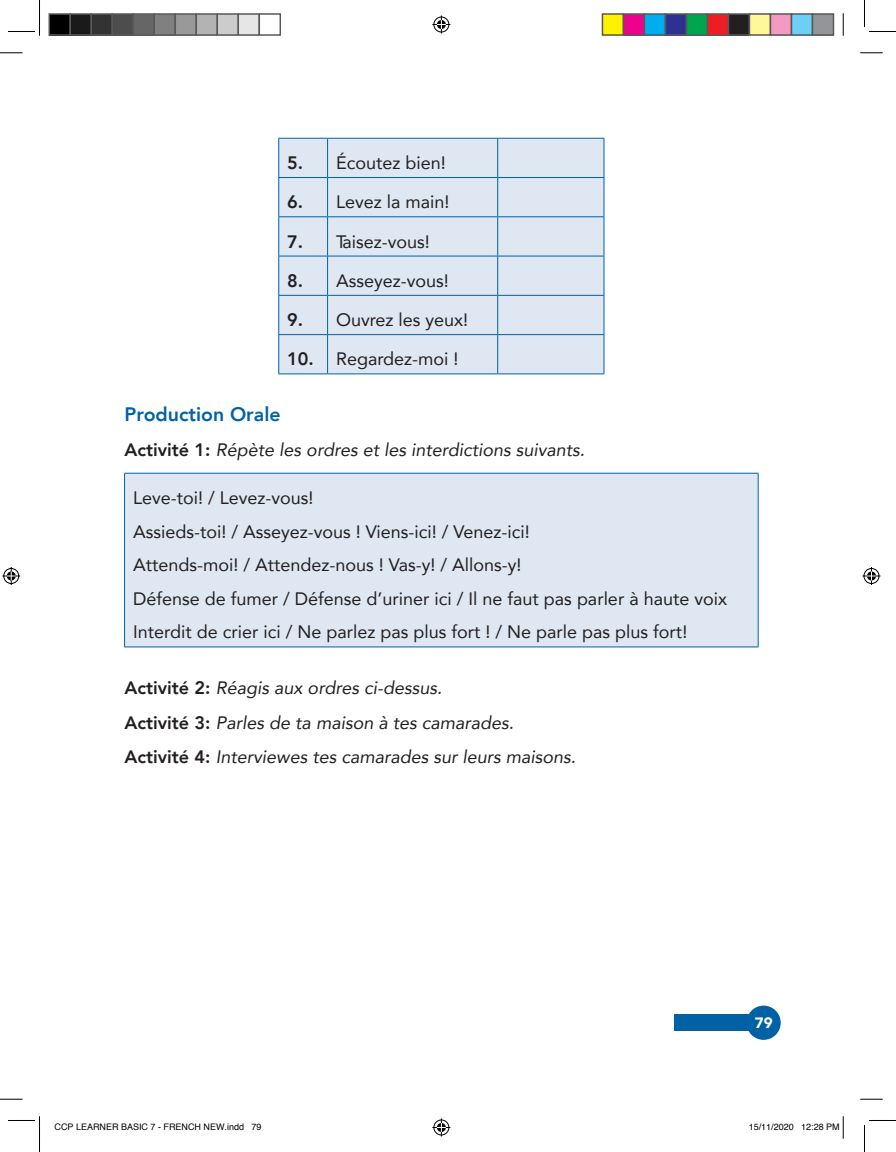
<style>
.page{position:relative;width:896px;height:1152px;background:#fff}
.page>*{position:absolute;margin:0;border:0;box-sizing:border-box;transform-origin:0 0}
.t1{font:800 19.5px "Avenir";color:#0062a5}
.t2{font:18px/33.6px "Avenir";color:#231f20}
.t3{font:italic 18px/34.3px "Avenir";color:#231f20}
.t4{font:900 15px "Avenir";color:#fff}
.t5{font:9px "Helvetica";color:#000}
.s1{font-weight:800}
.s2{font-weight:800;font-style:normal}
</style>
<div class="page">
<div style="left:674px;top:1014px;width:102px;height:17px;background:#0062a5"></div>
<div style="left:746px;top:1005px;width:35px;height:34px;background:#0062a5;border-radius:50%"></div>
<div style="left:279px;top:139px;width:325px;height:234px;background:#dfe7f3"></div>
<hr style="left:327px;top:139px;width:1px;height:38px;background:#0062a5">
<hr style="left:497px;top:139px;width:1px;height:38px;background:#0062a5">
<hr style="left:278px;top:177px;width:50px;height:1px;background:#0062a5">
<hr style="left:328px;top:177px;width:170px;height:1px;background:#0062a5">
<hr style="left:327px;top:178px;width:1px;height:38px;background:#0062a5">
<hr style="left:498px;top:177px;width:106px;height:1px;background:#0062a5">
<hr style="left:497px;top:178px;width:1px;height:38px;background:#0062a5">
<hr style="left:278px;top:216px;width:50px;height:1px;background:#0062a5">
<hr style="left:328px;top:216px;width:170px;height:1px;background:#0062a5">
<hr style="left:327px;top:217px;width:1px;height:39px;background:#0062a5">
<hr style="left:498px;top:216px;width:106px;height:1px;background:#0062a5">
<hr style="left:497px;top:217px;width:1px;height:39px;background:#0062a5">
<hr style="left:278px;top:256px;width:50px;height:1px;background:#0062a5">
<hr style="left:328px;top:256px;width:170px;height:1px;background:#0062a5">
<hr style="left:327px;top:256px;width:1px;height:39px;background:#0062a5">
<hr style="left:498px;top:256px;width:106px;height:1px;background:#0062a5">
<hr style="left:497px;top:256px;width:1px;height:39px;background:#0062a5">
<hr style="left:278px;top:295px;width:50px;height:1px;background:#0062a5">
<hr style="left:328px;top:295px;width:170px;height:1px;background:#0062a5">
<hr style="left:327px;top:296px;width:1px;height:38px;background:#0062a5">
<hr style="left:498px;top:295px;width:106px;height:1px;background:#0062a5">
<hr style="left:497px;top:296px;width:1px;height:38px;background:#0062a5">
<hr style="left:278px;top:334px;width:50px;height:1px;background:#0062a5">
<hr style="left:328px;top:334px;width:170px;height:1px;background:#0062a5">
<hr style="left:327px;top:335px;width:1px;height:38px;background:#0062a5">
<hr style="left:498px;top:334px;width:106px;height:1px;background:#0062a5">
<hr style="left:497px;top:335px;width:1px;height:38px;background:#0062a5">
<hr style="left:278px;top:138px;width:50px;height:1px;background:#0062a5">
<hr style="left:278px;top:139px;width:1px;height:38px;background:#0062a5">
<hr style="left:328px;top:138px;width:170px;height:1px;background:#0062a5">
<hr style="left:498px;top:138px;width:106px;height:1px;background:#0062a5">
<hr style="left:604px;top:139px;width:1px;height:38px;background:#0062a5">
<hr style="left:278px;top:178px;width:1px;height:38px;background:#0062a5">
<hr style="left:604px;top:178px;width:1px;height:38px;background:#0062a5">
<hr style="left:278px;top:217px;width:1px;height:39px;background:#0062a5">
<hr style="left:604px;top:217px;width:1px;height:39px;background:#0062a5">
<hr style="left:278px;top:256px;width:1px;height:39px;background:#0062a5">
<hr style="left:604px;top:256px;width:1px;height:39px;background:#0062a5">
<hr style="left:278px;top:296px;width:1px;height:38px;background:#0062a5">
<hr style="left:604px;top:296px;width:1px;height:38px;background:#0062a5">
<hr style="left:278px;top:335px;width:1px;height:38px;background:#0062a5">
<hr style="left:604px;top:335px;width:1px;height:38px;background:#0062a5">
<hr style="left:278px;top:373px;width:50px;height:1px;background:#0062a5">
<hr style="left:328px;top:373px;width:170px;height:1px;background:#0062a5">
<hr style="left:498px;top:373px;width:106px;height:1px;background:#0062a5">
<div style="left:125px;top:473px;width:633px;height:174px;background:#dfe7f3"></div>
<hr style="left:124px;top:473px;width:634px;height:1px;background:#0062a5">
<hr style="left:124px;top:473px;width:1px;height:173px;background:#0062a5">
<hr style="left:758px;top:473px;width:1px;height:173px;background:#0062a5">
<hr style="left:124px;top:646px;width:634px;height:1px;background:#0062a5">
<svg style="left:0;top:53px;width:22px;height:1px"></svg>
<svg style="left:860px;top:53px;width:23px;height:1px"></svg>
<svg style="left:0;top:1098px;width:22px;height:1px"></svg>
<svg style="left:860px;top:1098px;width:23px;height:1px"></svg>
<svg style="left:843px;top:13px;width:1px;height:23px"></svg>
<svg style="left:8px;top:0;width:32px;height:36px"></svg>
<svg style="left:8px;top:1116px;width:32px;height:36px"></svg>
<svg style="left:864px;top:0;width:32px;height:32px"></svg>
<svg style="left:864px;top:1120px;width:32px;height:32px"></svg>
<svg style="left:432px;top:16px;width:18px;height:18px"></svg>
<svg style="left:432px;top:1118px;width:18px;height:18px"></svg>
<svg style="left:2px;top:567px;width:18px;height:18px"></svg>
<svg style="left:862px;top:567px;width:18px;height:18px"></svg>
<div style="left:49px;top:14px;width:21px;height:21px;background:#000"></div>
<div style="left:49px;top:13px;width:22px;height:23px;border:2px solid #595959"></div>
<div style="left:70px;top:14px;width:21px;height:21px;background:#1a1a1a"></div>
<div style="left:70px;top:13px;width:22px;height:23px;border:2px solid #595959"></div>
<div style="left:91px;top:14px;width:21px;height:21px;background:#333"></div>
<div style="left:91px;top:13px;width:22px;height:23px;border:2px solid #595959"></div>
<div style="left:112px;top:14px;width:21px;height:21px;background:#4d4d4d"></div>
<div style="left:112px;top:13px;width:22px;height:23px;border:2px solid #595959"></div>
<div style="left:133px;top:14px;width:21px;height:21px;background:#666"></div>
<div style="left:133px;top:13px;width:22px;height:23px;border:2px solid #595959"></div>
<div style="left:154px;top:14px;width:21px;height:21px;background:#808080"></div>
<div style="left:154px;top:13px;width:22px;height:23px;border:2px solid #595959"></div>
<div style="left:175px;top:14px;width:21px;height:21px;background:#999"></div>
<div style="left:175px;top:13px;width:22px;height:23px;border:2px solid #595959"></div>
<div style="left:196px;top:14px;width:21px;height:21px;background:#b3b3b3"></div>
<div style="left:196px;top:13px;width:22px;height:23px;border:2px solid #595959"></div>
<div style="left:217px;top:14px;width:21px;height:21px;background:#ccc"></div>
<div style="left:217px;top:13px;width:22px;height:23px;border:2px solid #595959"></div>
<div style="left:238px;top:14px;width:21px;height:21px;background:#e6e6e6"></div>
<div style="left:238px;top:13px;width:22px;height:23px;border:2px solid #595959"></div>
<div style="left:259px;top:13px;width:22px;height:23px;border:2px solid #595959"></div>
<div style="left:602px;top:14px;width:21px;height:21px;background:#fff101"></div>
<div style="left:602px;top:13px;width:22px;height:23px;border:2px solid #595959"></div>
<div style="left:623px;top:14px;width:21px;height:21px;background:#ed028c"></div>
<div style="left:623px;top:13px;width:22px;height:23px;border:2px solid #595959"></div>
<div style="left:644px;top:14px;width:21px;height:21px;background:#00aeef"></div>
<div style="left:644px;top:13px;width:22px;height:23px;border:2px solid #595959"></div>
<div style="left:665px;top:14px;width:21px;height:21px;background:#2e3092"></div>
<div style="left:665px;top:13px;width:22px;height:23px;border:2px solid #595959"></div>
<div style="left:686px;top:14px;width:21px;height:21px;background:#00a54f"></div>
<div style="left:686px;top:13px;width:22px;height:23px;border:2px solid #595959"></div>
<div style="left:707px;top:14px;width:21px;height:21px;background:#ee1d23"></div>
<div style="left:707px;top:13px;width:22px;height:23px;border:2px solid #595959"></div>
<div style="left:728px;top:14px;width:21px;height:21px;background:#231f20"></div>
<div style="left:728px;top:13px;width:22px;height:23px;border:2px solid #595959"></div>
<div style="left:749px;top:14px;width:21px;height:21px;background:#fff79a"></div>
<div style="left:749px;top:13px;width:22px;height:23px;border:2px solid #595959"></div>
<div style="left:770px;top:14px;width:21px;height:21px;background:#f499c2"></div>
<div style="left:770px;top:13px;width:22px;height:23px;border:2px solid #595959"></div>
<div style="left:791px;top:14px;width:21px;height:21px;background:#6bcff6"></div>
<div style="left:791px;top:13px;width:22px;height:23px;border:2px solid #595959"></div>
<div style="left:812px;top:14px;width:21px;height:21px;background:#939598"></div>
<div style="left:812px;top:13px;width:22px;height:23px;border:2px solid #595959"></div>
<svg style="left:842px;top:1116px;width:2px;height:22px"></svg>
<p class="t2" style="left:287px;top:145px;width:160px"><span class="s1">5.</span> Écoutez bien!</p>
<p class="t2" style="left:287px;top:185px;width:164px"><span class="s1">6.</span> Levez la main!</p>
<p class="t2" style="left:287px;top:224px;width:144px"><span class="s1">7.</span> Taisez-vous!</p>
<p class="t2" style="left:287px;top:263px;width:163px"><span class="s1">8.</span> Asseyez-vous!</p>
<p class="t2" style="left:287px;top:302px;width:182px"><span class="s1">9.</span> Ouvrez les yeux!</p>
<p class="t2" style="left:287px;top:342px;width:173px"><span class="s1">10.</span> Regardez-moi !</p>
<p class="t1" style="left:125px;top:399px;width:158px">Production Orale</p>
<p class="t3" style="left:125px;top:432px;width:462px"><span class="s2">Activité 1:</span> Répète les ordres et les interdictions suivants.</p>
<p class="t2" style="left:133px;top:480px;width:595px">Leve-toi! / Levez-vous!<br>Assieds-toi! / Asseyez-vous ! Viens-ici! / Venez-ici!<br>Attends-moi! / Attendez-nous ! Vas-y! / Allons-y!<br>Défense de fumer / Défense d’uriner ici / Il ne faut pas parler à haute voix Interdit de crier ici / Ne parlez pas plus fort ! / Ne parle pas plus fort!</p>
<p class="t3" style="left:125px;top:671px;width:453px"><span class="s2">Activité 2:</span> Réagis aux ordres ci-dessus.<br><span class="s2">Activité 3:</span> Parles de ta maison à tes camarades.<br><span class="s2">Activité 4:</span> Interviewes tes camarades sur leurs maisons.</p>
<p class="t4" style="left:755px;top:1009px;width:19px">79</p>
<p class="t5" style="left:55px;top:1119px;width:209px">CCP LEARNER BASIC 7 - FRENCH NEW.indd 79</p>
<p class="t5" style="left:749px;top:1119px;width:93px">15/11/2020 12:28 PM</p>
</div>
